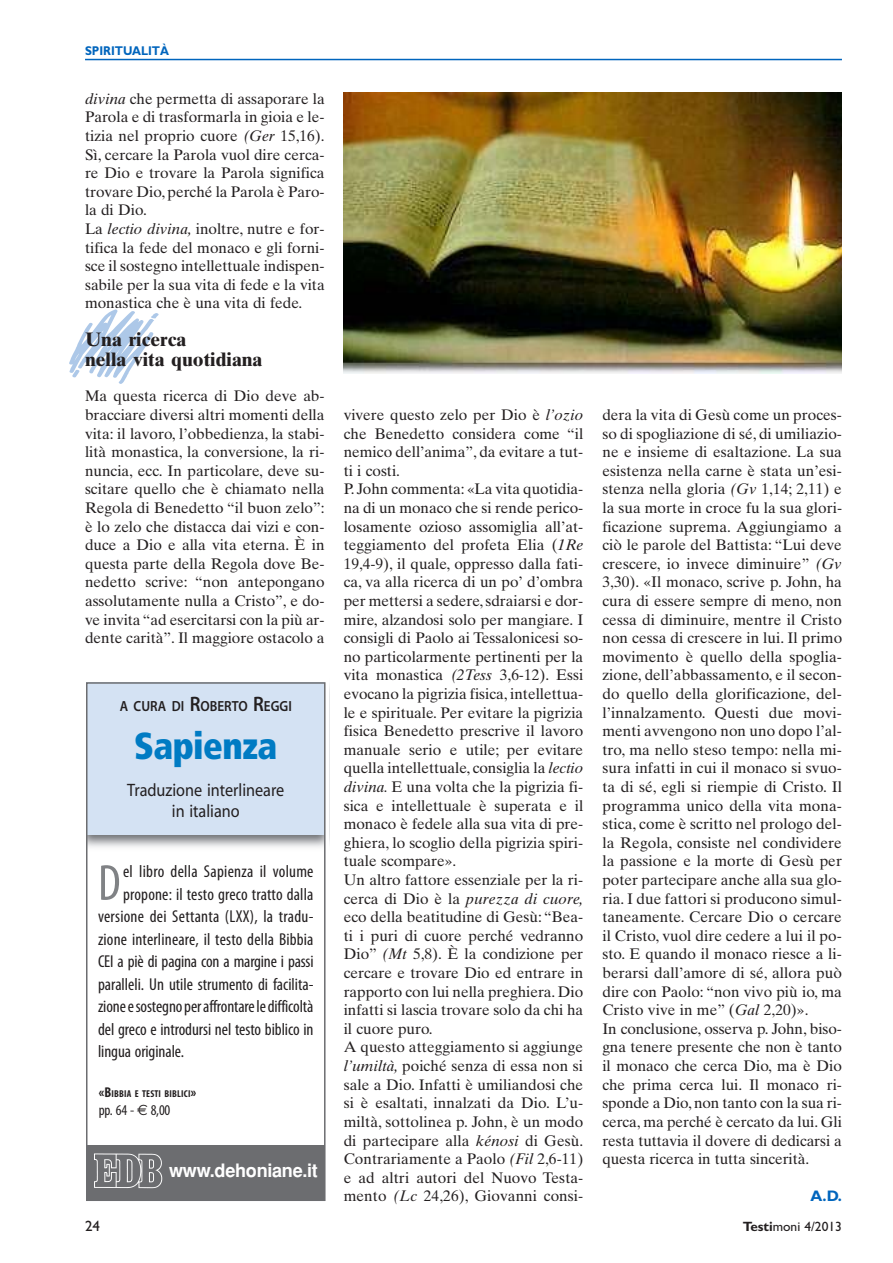
<style>
.page{position:relative;width:893px;height:1263px;background:#fff}
.page>*{position:absolute;margin:0;border:0;box-sizing:border-box;transform-origin:0 0}
.t1{font:condensed 51px "Myriad Pro";color:#808285}
.t2{font:900 condensed 37.5px "Frutiger";letter-spacing:-.015em;color:#007bc3;scale:.95 1}
.t3{font:700 19.5px/19.5px "Times Ten";color:#231f20}
.t4{font:700 18.45px "Helvetica";letter-spacing:-.015em;color:#fff}
.t5{font:18px/21px "Myriad";color:#231f20;text-align:center;scale:.9 1}
.t6{font:condensed 17.25px "Myriad Pro";color:#231f20}
.t7{font:15.3px/18.6px "Times Ten";color:#231f20}
.t8{font:700 15.3px "Gill Sans";color:#0065bd}
.t9{font:condensed 15px "Myriad Pro";color:#231f20}
.t10{font:15px "Gill Sans";color:#231f20}
.t11{font:600 14.7px "Myriad Pro";color:#231f20;scale:.9 1}
.t12{font:13.5px "Gill Sans";color:#231f20}
.t13{font:700 12.75px "Gill Sans";color:#0065bd;scale:.9 1}
.t14{font:700 condensed 10.05px "Myriad Pro";letter-spacing:.02em;color:#231f20}
.s1{font-style:italic}
.s2{font-size:21px}
.s3{font-size:14.25px}
.s4{font-family:"Euro Sans";font-stretch:normal}
.s5{font-weight:700}
</style>
<div class="page">
<hr style="left:85px;top:59px;width:757px;height:1px;background:#0065bd">
<img style="left:344px;top:92px;width:498px;height:281px">
<div style="left:86px;top:682px;width:240px;height:153px;background:#d4e2f3"></div>
<div style="left:86px;top:1145px;width:239px;height:55px;background:#6c6d70"></div>
<img style="left:94px;top:1153px;width:69px;height:36px">
<div style="left:86px;top:682px;width:240px;height:519px;border:2px solid #6c6d70"></div>
<p class="t13" style="left:85px;top:46px;width:95px">SPIRITUALITÀ</p>
<p class="t7" style="left:85px;top:91px;width:241px"><span class="s1">divina</span> che permetta di assaporare la Parola e di trasformarla in gioia e le&shy;tizia nel proprio cuore <span class="s1">(Ger</span> 15,16).<br>Sì, cercare la Parola vuol dire cerca&shy;re Dio e trovare la Parola significa trovare Dio, perché la Parola è Paro&shy;la di Dio.<br>La <span class="s1">lectio divina,</span> inoltre, nutre e for&shy;tifica la fede del monaco e gli forni&shy;sce il sostegno intellettuale indispen&shy;sabile per la sua vita di fede e la vita monastica che è una vita di fede.</p>
<p class="t3" style="left:85px;top:332px;width:179px">Una ricerca<br>nella vita quotidiana</p>
<p class="t7" style="left:85px;top:388px;width:241px;text-align:justify">Ma questa ricerca di Dio deve ab&shy;bracciare diversi altri momenti della vita: il lavoro, l’obbedienza, la stabi&shy;lità monastica, la conversione, la ri&shy;nuncia, ecc. In particolare, deve su&shy;scitare quello che è chiamato nella Regola di Benedetto “il buon zelo”: è lo zelo che distacca dai vizi e con&shy;duce a Dio e alla vita eterna. È in questa parte della Regola dove Be&shy;nedetto scrive: “non antepongano assolutamente nulla a Cristo”, e do&shy;ve invita “ad esercitarsi con la più ar&shy;dente carità”. Il maggiore ostacolo a</p>
<p class="t11" style="left:120px;top:697px;width:193px">A CURA DI <span class="s2">R</span>OBERTO <span class="s2">R</span>EGGI</p>
<h2 class="t2" style="left:134px;top:731px;width:152px">Sapienza</h2>
<p class="t5" style="left:127px;top:781px;width:176px">Traduzione interlineare in italiano</p>
<h1 class="t1" style="left:98px;top:865px;width:24px">D</h1>
<p class="t6" style="left:123px;top:865px;width:192px">el libro della Sapienza il volume</p>
<p class="t6" style="left:123px;top:888px;width:192px">propone: il testo greco tratto dalla</p>
<p class="t6" style="left:98px;top:910px;width:217px">versione dei Settanta (LXX), la tradu-</p>
<p class="t6" style="left:98px;top:933px;width:217px">zione interlineare, il testo della Bibbia</p>
<p class="t6" style="left:98px;top:955px;width:217px">CEI a piè di pagina con a margine i passi</p>
<p class="t6" style="left:98px;top:978px;width:217px">paralleli. Un utile strumento di facilita-</p>
<p class="t6" style="left:98px;top:1000px;width:217px">zione e sostegno per affrontare le difficoltà</p>
<p class="t6" style="left:98px;top:1023px;width:217px">del greco e introdursi nel testo biblico in</p>
<p class="t6" style="left:98px;top:1045px;width:88px">lingua originale.</p>
<p class="t14" style="left:99px;top:1087px;width:99px"><span class="s3">«B</span>IBBIA E TESTI BIBLICI<span class="s3">»</span></p>
<p class="t9" style="left:99px;top:1104px;width:73px">pp. 64 - <span class="s4">€</span> 8,00</p>
<p class="t4" style="left:169px;top:1163px;width:150px">www.dehoniane.it</p>
<p class="t7" style="left:344px;top:407px;width:241px">vivere questo zelo per Dio è <span class="s1">l’ozio </span>che Benedetto considera come “il nemico dell’anima”, da evitare a tut&shy;ti i costi.<br>P. John commenta: «La vita quotidia&shy;na di un monaco che si rende perico&shy;losamente ozioso assomiglia all’at&shy;teggiamento del profeta Elia (<span class="s1">1Re </span>19,4-9), il quale, oppresso dalla fati&shy;ca, va alla ricerca di un po’ d’ombra per mettersi a sedere, sdraiarsi e dor&shy;mire, alzandosi solo per mangiare. I consigli di Paolo ai Tessalonicesi so&shy;no particolarmente pertinenti per la vita monastica <span class="s1">(2Tess</span> 3,6-12). Essi evocano la pigrizia fisica, intellettua&shy;le e spirituale. Per evitare la pigrizia fisica Benedetto prescrive il lavoro manuale serio e utile; per evitare quella intellettuale, consiglia la <span class="s1">lectio divina.</span> E una volta che la pigrizia fi&shy;sica e intellettuale è superata e il monaco è fedele alla sua vita di pre&shy;ghiera, lo scoglio della pigrizia spiri&shy;tuale scompare».<br>Un altro fattore essenziale per la ri&shy;cerca di Dio è la <span class="s1">purezza di cuore, </span>eco della beatitudine di Gesù: “Bea&shy;ti i puri di cuore perché vedranno Dio” <span class="s1">(Mt</span> 5,8). È la condizione per cercare e trovare Dio ed entrare in rapporto con lui nella preghiera. Dio infatti si lascia trovare solo da chi ha il cuore puro.<br>A questo atteggiamento si aggiunge <span class="s1">l’umiltà,</span> poiché senza di essa non si sale a Dio. Infatti è umiliandosi che si è esaltati, innalzati da Dio. L’u&shy;miltà, sottolinea p. John, è un modo di partecipare alla <span class="s1">kénosi</span> di Gesù.<br>Contrariamente a Paolo <span class="s1">(Fil</span> 2,6-11) e ad altri autori del Nuovo Testa&shy;mento <span class="s1">(Lc</span> 24,26), Giovanni consi-</p>
<p class="t7" style="left:602px;top:407px;width:241px">dera la vita di Gesù come un proces&shy;so di spogliazione di sé, di umiliazio&shy;ne e insieme di esaltazione. La sua esistenza nella carne è stata un’esi&shy;stenza nella gloria <span class="s1">(Gv</span> 1,14; 2,11) e la sua morte in croce fu la sua glori&shy;ficazione suprema. Aggiungiamo a ciò le parole del Battista: “Lui deve crescere, io invece diminuire” <span class="s1">(Gv </span>3,30). «Il monaco, scrive p. John, ha cura di essere sempre di meno, non cessa di diminuire, mentre il Cristo non cessa di crescere in lui. Il primo movimento è quello della spoglia&shy;zione, dell’abbassamento, e il secon&shy;do quello della glorificazione, del&shy;l’innalzamento. Questi due movi&shy;menti avvengono non uno dopo l’al&shy;tro, ma nello steso tempo: nella mi&shy;sura infatti in cui il monaco si svuo&shy;ta di sé, egli si riempie di Cristo. Il programma unico della vita mona&shy;stica, come è scritto nel prologo del&shy;la Regola, consiste nel condividere la passione e la morte di Gesù per poter partecipare anche alla sua glo&shy;ria. I due fattori si producono simul&shy;taneamente. Cercare Dio o cercare il Cristo, vuol dire cedere a lui il po&shy;sto. E quando il monaco riesce a li&shy;berarsi dall’amore di sé, allora può dire con Paolo: “non vivo più io, ma Cristo vive in me” (<span class="s1">Gal</span> 2,20)».<br>In conclusione, osserva p. John, biso&shy;gna tenere presente che non è tanto il monaco che cerca Dio, ma è Dio che prima cerca lui. Il monaco ri&shy;sponde a Dio, non tanto con la sua ri&shy;cerca, ma perché è cercato da lui. Gli resta tuttavia il dovere di dedicarsi a questa ricerca in tutta sincerità.</p>
<p class="t8" style="left:811px;top:1191px;width:33px">A.D.</p>
<p class="t10" style="left:85px;top:1221px;width:16px">24</p>
<p class="t12" style="left:743px;top:1222px;width:101px"><span class="s5">Testi</span>moni 4/2013</p>
</div>
